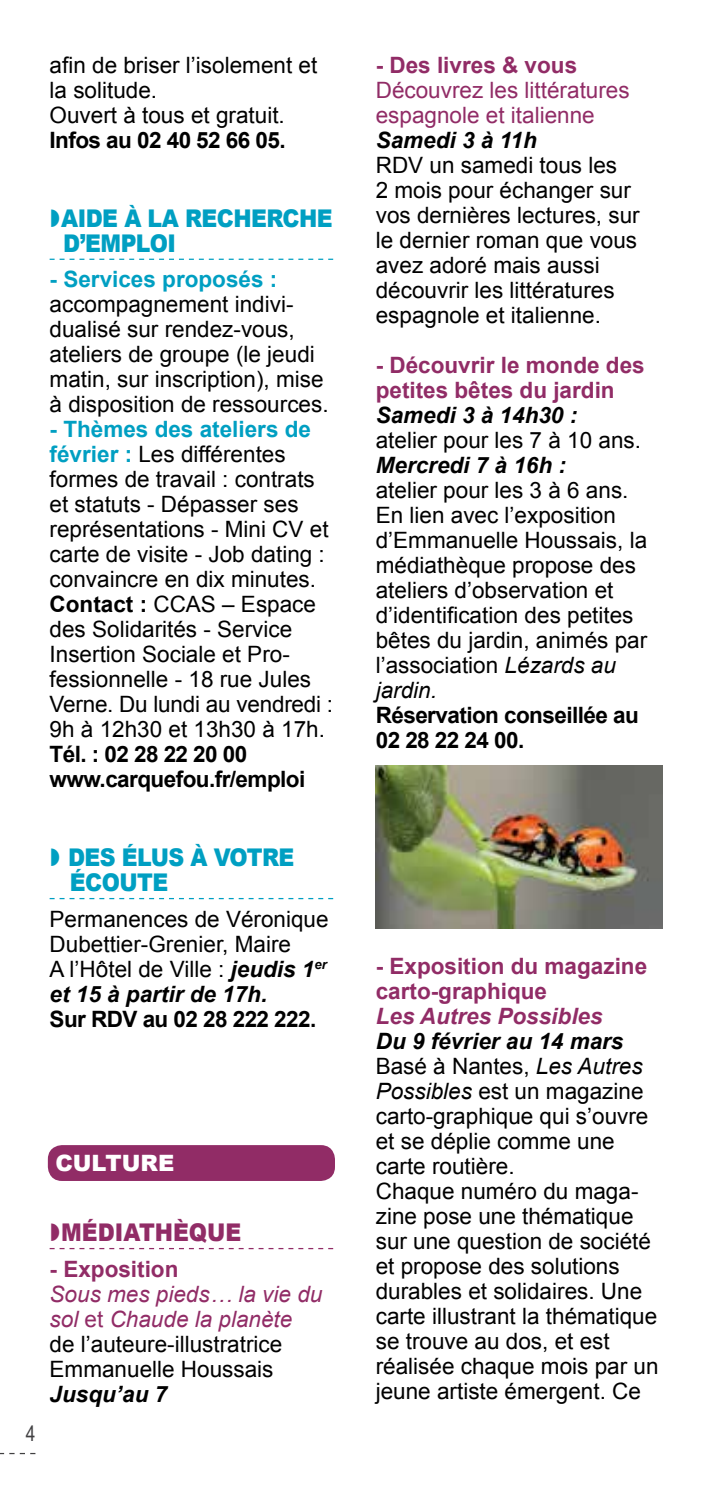
<style>
.page{position:relative;width:709px;height:1489px;background:#fff}
.page>*{position:absolute;margin:0;border:0;box-sizing:border-box;transform-origin:0 0}
.t1{font:900 24.5px/25px "Arial";letter-spacing:-.025em;color:#009fc2;scale:.9 1}
.t2{font:900 24.5px "Arial";color:#912c66;scale:.9 1}
.t3{font:22.5px/25px "Arial";color:#000}
.t4{font:700 22.5px/25px "Arial";letter-spacing:-.025em;color:#000}
.t5{font:700 22.5px/25px "Arial";color:#912c66}
.t6{font:italic 700 22.5px "Arial";color:#000}
.t7{font:22.5px/25px "Arial";color:#912c66}
.t8{font:700 22.5px "Arial";color:#009fc2}
.t9{font:italic 700 22.5px "Arial";color:#912c66}
.t10{font:900 22.5px "Arial";color:#fff}
.t11{font:21.25px "Arial Narrow";color:#414042}
.s1{font-weight:700;color:#009fc2}
.s2{font-weight:700}
.s3{font-weight:700;font-style:italic}
.s4{font-style:italic;color:#912c66}
.s5{color:#912c66}
.s6{font-style:italic}
</style>
<div class="page">
<svg style="left:0;top:1452px;width:35px;height:1px"></svg>
<svg style="left:50px;top:259px;width:283px;height:1px"></svg>
<svg style="left:50px;top:898px;width:283px;height:1px"></svg>
<svg style="left:50px;top:1248px;width:283px;height:1px"></svg>
<div style="left:48px;top:1144px;width:287px;height:36px;background:#912c66;border-radius:14px"></div>
<img style="left:376px;top:765px;width:286px;height:163px">
<p class="t3" style="left:50px;top:53px;width:269px">afin de briser l’isolement et la solitude.<br>Ouvert à tous et gratuit.</p>
<p class="t4" style="left:50px;top:128px;width:237px">Infos au 02 40 52 66 05.</p>
<p class="t1" style="left:61px;top:204px;width:303px">AIDE À LA RECHERCHE<br>D’EMPLOI</p>
<p class="t8" style="left:50px;top:264px;width:229px">- Services proposés :</p>
<p class="t3" style="left:50px;top:292px;width:280px">accompagnement indivi&shy;dualisé sur rendez-vous, ateliers de groupe (le jeudi matin, sur inscription), mise à disposition de ressources.</p>
<p class="t3" style="left:50px;top:417px;width:285px"><span class="s1">- Thèmes des ateliers de février :</span> Les différentes formes de travail : contrats et statuts - Dépasser ses représentations - Mini CV et carte de visite - Job dating : convaincre en dix minutes.<br><span class="s2">Contact :</span> CCAS – Espace des Solidarités - Service<br>Insertion Sociale et Pro&shy;fessionnelle - 18 rue Jules<br>Verne. Du lundi au vendredi :<br>9h à 12h30 et 13h30 à 17h.</p>
<p class="t4" style="left:50px;top:742px;width:257px">Tél. : 02 28 22 20 00 www.carquefou.fr/emploi</p>
<p class="t1" style="left:68px;top:843px;width:253px">DES ÉLUS À VOTRE<br>ÉCOUTE</p>
<p class="t3" style="left:50px;top:906px;width:280px">Permanences de Véronique<br>Dubettier-Grenier, Maire<br>A l’Hôtel de Ville : <span class="s3">jeudis 1</span><sup>er </sup><span class="s3">et 15 à partir de 17h.</span></p>
<p class="t4" style="left:50px;top:1006px;width:268px">Sur RDV au 02 28 222 222.</p>
<p class="t10" style="left:55px;top:1146px;width:120px">CULTURE</p>
<p class="t11" style="left:26px;top:1418px;width:11px">4</p>
<p class="t2" style="left:61px;top:1214px;width:202px">MÉDIATHÈQUE</p>
<p class="t5" style="left:50px;top:1256px;width:130px">- Exposition</p>
<p class="t3" style="left:50px;top:1281px;width:274px"><span class="s4">Sous mes pieds… la vie du sol</span> <span class="s5">et</span> <span class="s4">Chaude la planète </span>de l’auteure-illustratrice<br>Emmanuelle Houssais</p>
<p class="t6" style="left:50px;top:1378px;width:119px">Jusqu’au 7</p>
<p class="t5" style="left:376px;top:53px;width:203px">- Des livres &amp; vous</p>
<p class="t7" style="left:376px;top:78px;width:255px">Découvrez les littératures espagnole et italienne</p>
<p class="t6" style="left:376px;top:125px;width:162px">Samedi 3 à 11h</p>
<p class="t3" style="left:376px;top:153px;width:265px">RDV un samedi tous les<br>2 mois pour échanger sur vos dernières lectures, sur le dernier roman que vous avez adoré mais aussi découvrir les littératures espagnole et italienne.</p>
<p class="t5" style="left:376px;top:353px;width:270px">- Découvrir le monde des petites bêtes du jardin</p>
<p class="t6" style="left:376px;top:400px;width:203px">Samedi 3 à 14h30 :</p>
<p class="t3" style="left:376px;top:428px;width:267px">atelier pour les 7 à 10 ans.</p>
<p class="t6" style="left:376px;top:450px;width:192px">Mercredi 7 à 16h :</p>
<p class="t3" style="left:376px;top:478px;width:273px">atelier pour les 3 à 6 ans.<br>En lien avec l’exposition d’Emmanuelle Houssais, la médiathèque propose des ateliers d’observation et d’identification des petites bêtes du jardin, animés par l’association <span class="s6">Lézards au jardin.</span></p>
<p class="t4" style="left:376px;top:703px;width:264px">Réservation conseillée au<br>02 28 22 24 00.</p>
<p class="t5" style="left:376px;top:953px;width:273px">- Exposition du magazine carto-graphique</p>
<p class="t9" style="left:376px;top:1000px;width:228px">Les Autres Possibles</p>
<p class="t3" style="left:376px;top:1028px;width:284px"><span class="s3">Du 9 février au 14 mars<br></span>Basé à Nantes, <span class="s6">Les Autres<br>Possibles</span> est un magazine carto-graphique qui s’ouvre et se déplie comme une carte routière.<br>Chaque numéro du maga&shy;zine pose une thématique sur une question de société et propose des solutions durables et solidaires. Une carte illustrant la thématique se trouve au dos, et est réalisée chaque mois par un jeune artiste émergent. Ce</p>
</div>
